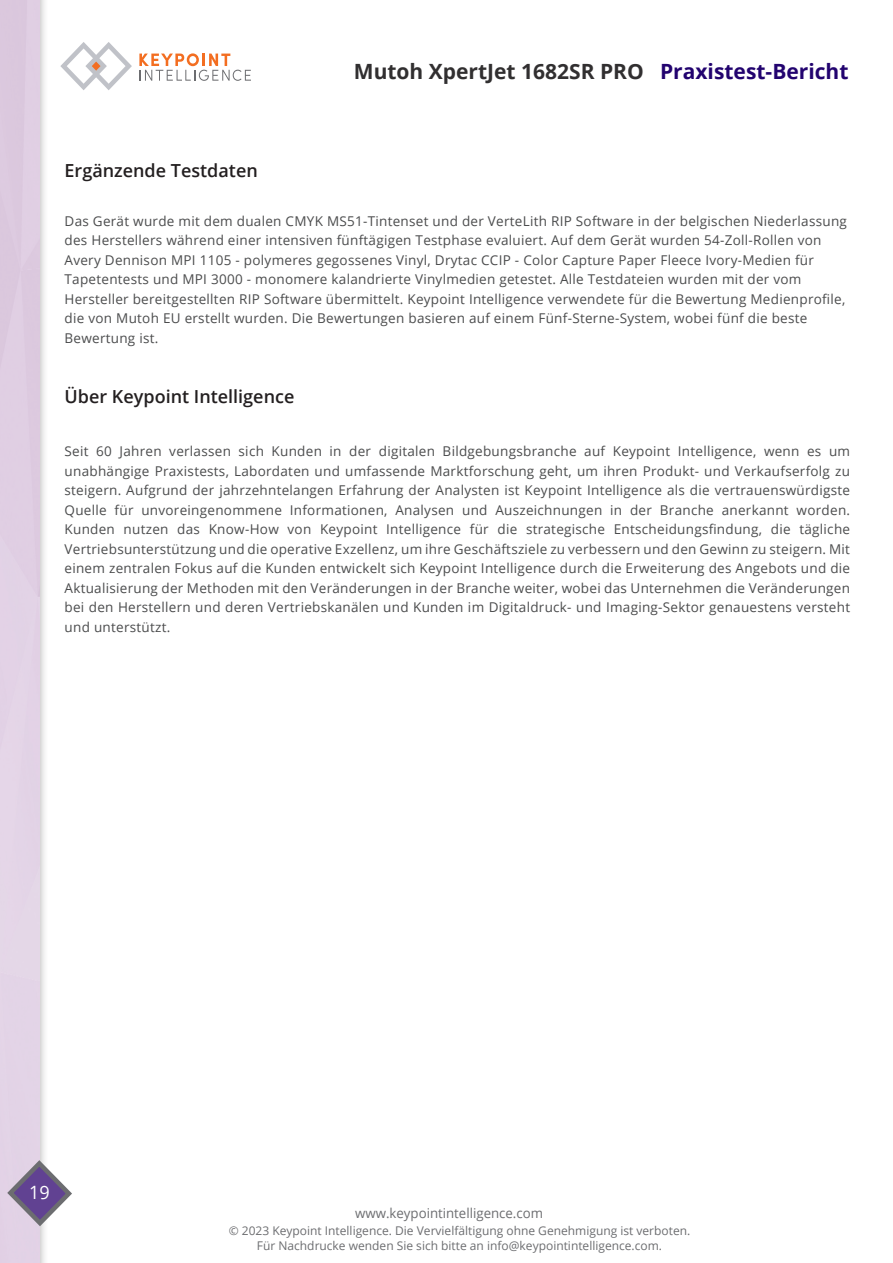
<style>
.page{position:relative;width:893px;height:1263px;background:#fff}
.page>*{position:absolute;margin:0;border:0;box-sizing:border-box;transform-origin:0 0}
.t1{font:700 21px "Open Sans";color:#312f30}
.t2{font:18.3px "Open Sans";color:#fff}
.Graph_Title{font:600 18px "Open Sans";color:#231f20}
.Body_Style{font:13.5px/19.5px "Open Sans";letter-spacing:.02em;color:#4b4c4d;text-align:justify}
.Support_Text{font:13.5px/19.5px "Open Sans";letter-spacing:.02em;color:#4b4c4d}
.t3{font:13.5px "Open Sans";color:#6c6d70}
.t4{font:12px/14.4px "Open Sans";color:#6c6d70;text-align:center}
.s1{color:#22036f}
</style>
<div class="page">
<div style="left:0;top:0;width:48px;height:1263px;background:#231f20;opacity:.75"></div>
<img style="left:0;top:0;width:40px;height:1263px">
<svg style="left:60px;top:42px;width:72px;height:48px"></svg>
<svg style="left:139px;top:53px;width:112px;height:28px"></svg>
<svg style="left:4px;top:1157px;width:68px;height:72px"></svg>
<h1 class="t1" style="left:354px;top:57px;width:496px">Mutoh XpertJet 1682SR PRO <span class="s1">Praxistest-Bericht</span></h1>
<p class="Graph_Title" style="left:65px;top:158px;width:195px">Ergänzende Testdaten</p>
<p class="Support_Text" style="left:65px;top:211px;width:784px">Das Gerät wurde mit dem dualen CMYK MS51-Tintenset und der VerteLith RIP Software in der belgischen Niederlassung des Herstellers während einer intensiven fünftägigen Testphase evaluiert. Auf dem Gerät wurden 54-Zoll-Rollen von Avery Dennison MPI 1105 - polymeres gegossenes Vinyl, Drytac CCIP - Color Capture Paper Fleece Ivory-Medien für Tapetentests und MPI 3000 - monomere kalandrierte Vinylmedien getestet. Alle Testdateien wurden mit der vom Hersteller bereitgestellten RIP Software übermittelt. Keypoint Intelligence verwendete für die Bewertung Medienprofile, die von Mutoh EU erstellt wurden. Die Bewertungen basieren auf einem Fünf-Sterne-System, wobei fünf die beste Bewertung ist.</p>
<p class="Graph_Title" style="left:65px;top:384px;width:231px">Über Keypoint Intelligence</p>
<p class="Body_Style" style="left:65px;top:441px;width:787px">Seit 60 Jahren verlassen sich Kunden in der digitalen Bildgebungsbranche auf Keypoint Intelligence, wenn es um unabhängige Praxistests, Labordaten und umfassende Marktforschung geht, um ihren Produkt- und Verkaufserfolg zu steigern. Aufgrund der jahrzehntelangen Erfahrung der Analysten ist Keypoint Intelligence als die vertrauenswürdigste Quelle für unvoreingenommene Informationen, Analysen und Auszeichnungen in der Branche anerkannt worden.<br>Kunden nutzen das Know-How von Keypoint Intelligence für die strategische Entscheidungsfindung, die tägliche Vertriebsunterstützung und die operative Exzellenz, um ihre Geschäftsziele zu verbessern und den Gewinn zu steigern. Mit einem zentralen Fokus auf die Kunden entwickelt sich Keypoint Intelligence durch die Erweiterung des Angebots und die Aktualisierung der Methoden mit den Veränderungen in der Branche weiter, wobei das Unternehmen die Veränderungen bei den Herstellern und deren Vertriebskanälen und Kunden im Digitaldruck- und Imaging-Sektor genauestens versteht und unterstützt.</p>
<h2 class="t2" style="left:29px;top:1180px;width:22px">19</h2>
<p class="t3" style="left:355px;top:1204px;width:189px">www.keypointintelligence.com</p>
<p class="t4" style="left:229px;top:1223px;width:463px">© 2023 Keypoint Intelligence. Die Vervielfältigung ohne Genehmigung ist verboten.<br>Für Nachdrucke wenden Sie sich bitte an info@keypointintelligence.com.</p>
</div>
